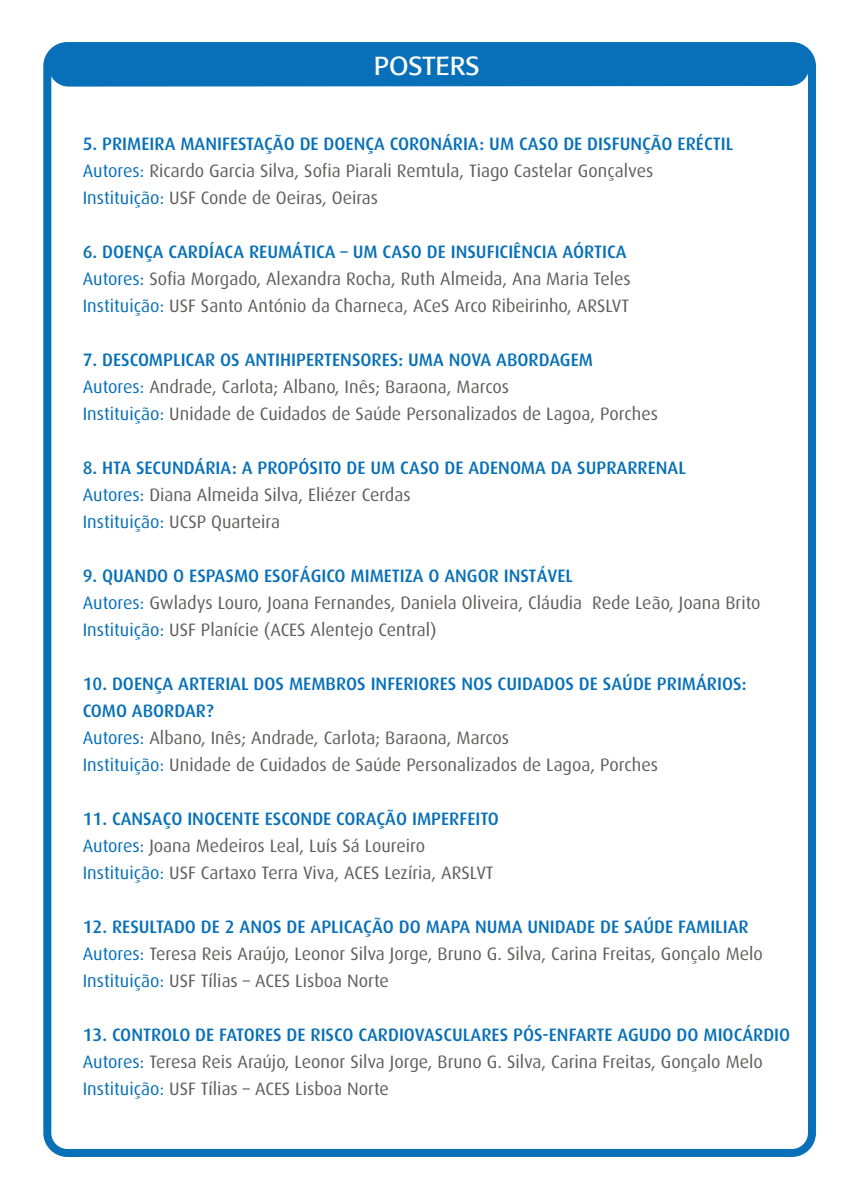
<style>
.page{position:relative;width:843px;height:1191px;background:#fff}
.page>*{position:absolute;margin:0;border:0;box-sizing:border-box;transform-origin:0 0}
.t1{font:26px "Formata";color:#fff}
.t2{font:18px/27px "Dax";color:#635d5d}
.t3{font:500 18px/27px "Dax";color:#0770b8}
.s1{font-weight:500;color:#0770b8}
.s2{color:#0770b8}
.s3{font-weight:400}
.s4{font-weight:400;color:#635d5d}
</style>
<div class="page">
<div style="left:43px;top:42px;width:773px;height:1115px;border:8px solid #0770b8;border-radius:20px"></div>
<div style="left:49px;top:43px;width:760px;height:44px;background:#0770b8"></div>
<h1 class="t1" style="left:374px;top:50px;width:107px">POSTERS</h1>
<p class="t2" style="left:83px;top:131px;width:652px"><span class="s1">5. PRIMEIRA MANIFESTAÇÃO DE DOENÇA CORONÁRIA: UM CASO DE DISFUNÇÃO ERÉCTIL<br></span><span class="s2">Autores:</span> Ricardo Garcia Silva, Sofia Piarali Remtula, Tiago Castelar Gonçalves<br><span class="s2">Instituição:</span> USF Conde de Oeiras, Oeiras</p>
<p class="t2" style="left:83px;top:239px;width:549px"><span class="s1">6. DOENÇA CARDÍACA REUMÁTICA – UM CASO DE INSUFICIÊNCIA AÓRTICA<br></span><span class="s2">Autores:</span> Sofia Morgado, Alexandra Rocha, Ruth Almeida, Ana Maria Teles<br><span class="s2">Instituição:</span> USF Santo António da Charneca, ACeS Arco Ribeirinho, ARSLVT</p>
<p class="t2" style="left:83px;top:347px;width:576px"><span class="s1">7. DESCOMPLICAR OS ANTIHIPERTENSORES: UMA NOVA ABORDAGEM<br></span><span class="s2">Autores:</span> Andrade, Carlota; Albano, Inês; Baraona, Marcos<br><span class="s2">Instituição:</span> Unidade de Cuidados de Saúde Personalizados de Lagoa, Porches</p>
<p class="t3" style="left:83px;top:454px;width:604px">8. HTA SECUNDÁRIA: A PROPÓSITO DE UM CASO DE ADENOMA DA SUPRARRENAL<br><span class="s3">Autores:</span> <span class="s4">Diana Almeida Silva, Eliézer Cerdas<br></span><span class="s3">Instituição:</span> <span class="s4">UCSP Quarteira</span></p>
<p class="t2" style="left:83px;top:563px;width:679px"><span class="s1">9. QUANDO O ESPASMO ESOFÁGICO MIMETIZA O ANGOR INSTÁVEL<br></span><span class="s2">Autores:</span> Gwladys Louro, Joana Fernandes, Daniela Oliveira, Cláudia Rede Leão, Joana Brito<br><span class="s2">Instituição:</span> USF Planície (ACES Alentejo Central)</p>
<p class="t2" style="left:83px;top:671px;width:665px"><span class="s1">10. DOENÇA ARTERIAL DOS MEMBROS INFERIORES NOS CUIDADOS DE SAÚDE PRIMÁRIOS:<br>COMO ABORDAR?<br></span><span class="s2">Autores:</span> Albano, Inês; Andrade, Carlota; Baraona, Marcos<br><span class="s2">Instituição:</span> Unidade de Cuidados de Saúde Personalizados de Lagoa, Porches</p>
<p class="t2" style="left:83px;top:806px;width:418px"><span class="s1">11. CANSAÇO INOCENTE ESCONDE CORAÇÃO IMPERFEITO<br></span><span class="s2">Autores:</span> Joana Medeiros Leal, Luís Sá Loureiro<br><span class="s2">Instituição:</span> USF Cartaxo Terra Viva, ACES Lezíria, ARSLVT</p>
<p class="t2" style="left:83px;top:914px;width:681px"><span class="s1">12. RESULTADO DE 2 ANOS DE APLICAÇÃO DO MAPA NUMA UNIDADE DE SAÚDE FAMILIAR<br></span><span class="s2">Autores:</span> Teresa Reis Araújo, Leonor Silva Jorge, Bruno G. Silva, Carina Freitas, Gonçalo Melo<br><span class="s2">Instituição:</span> USF Tílias – ACES Lisboa Norte</p>
<p class="t2" style="left:83px;top:1022px;width:709px"><span class="s1">13. CONTROLO DE FATORES DE RISCO CARDIOVASCULARES PÓS-ENFARTE AGUDO DO MIOCÁRDIO<br></span><span class="s2">Autores:</span> Teresa Reis Araújo, Leonor Silva Jorge, Bruno G. Silva, Carina Freitas, Gonçalo Melo<br><span class="s2">Instituição:</span> USF Tílias – ACES Lisboa Norte</p>
</div>
